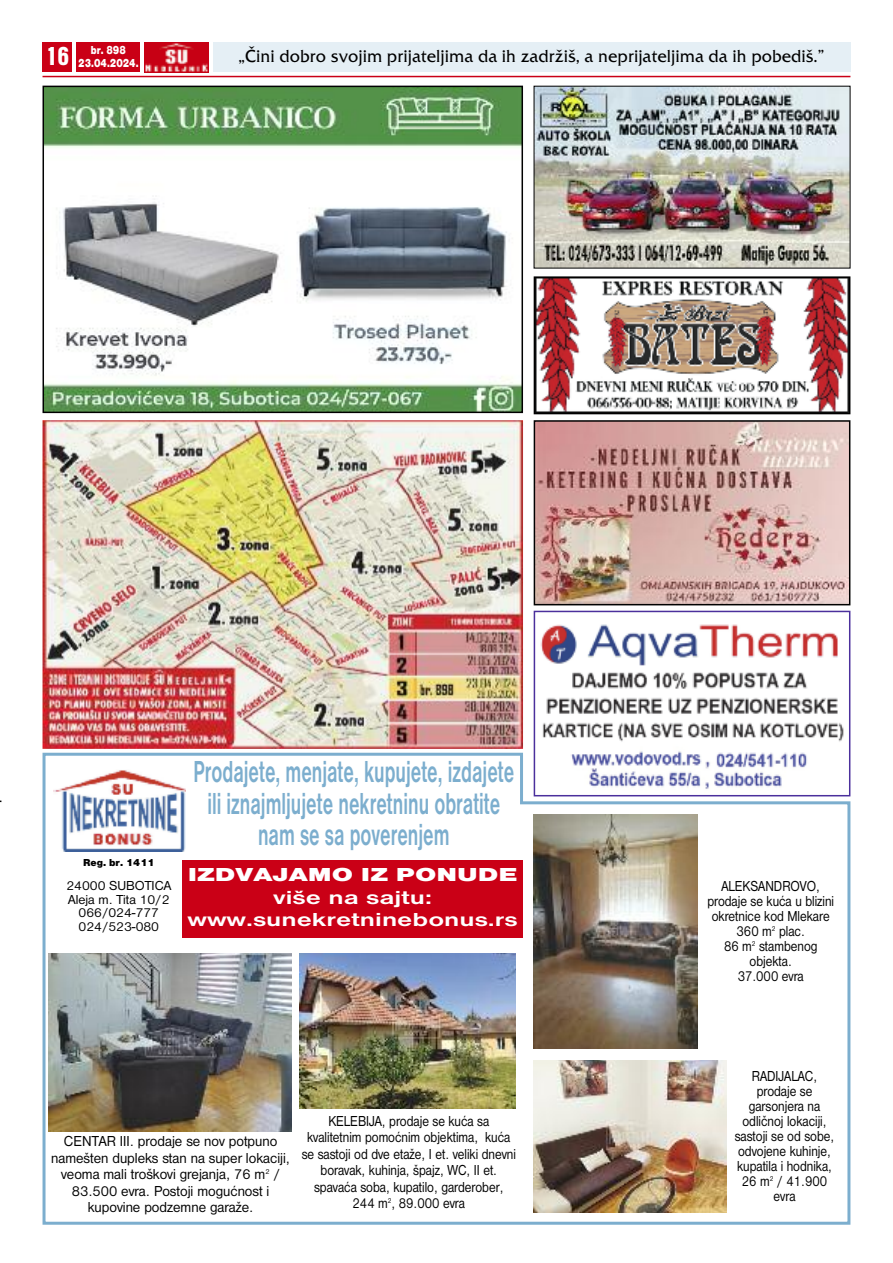
<style>
.page{position:relative;width:893px;height:1263px;background:#fff}
.page>*{position:absolute;margin:0;border:0;box-sizing:border-box;transform-origin:0 0}
.t1{font:700 31.5px/31.5px "Nimbus San DEE";color:#7caece;text-align:center;scale:.6 1}
.t2{font:27px "Nimbus San DEE Blac Cond";color:#fff}
.t3{font:700 19.5px/22.5px "Nimbus San DEE";color:#fff;text-align:center;scale:1.4 1}
.t4{font:19.5px "Nimbus San DEE Blac";color:#fff;scale:1.45 1}
.t5{font:18px "Friz Qua Itc TEE";color:#000;scale:.95 1}
.t6{font:15px/15px "Nimbus San DEE";color:#000;text-align:center;scale:.85 1}
.t7{font:15px/16.5px "Nimbus San DEE";color:#000;text-align:center;scale:.95 1}
.t8{font:13.5px/13.5px "Nimbus San DEE";color:#000;text-align:center}
.t9{font:12px/13.5px "Nimbus San DEE Blac";color:#fff;text-align:center;scale:.8 1}
.t10{font:10.5px "Nimbus San DEE Blac";color:#000}
</style>
<div class="page">
<svg style="left:43px;top:753px;width:807px;height:472px"></svg>
<img style="left:46px;top:89px;width:474px;height:321px">
<div style="left:43px;top:86px;width:480px;height:327px;border:2px solid #000"></div>
<hr style="left:43px;top:76px;width:807px;height:1px;background:#ca0016">
<div style="left:43px;top:43px;width:29px;height:29px;background:#ca0016"></div>
<img style="left:145px;top:43px;width:63px;height:29px">
<div style="left:213px;top:43px;width:637px;height:29px;background:#e5eff5"></div>
<div style="left:77px;top:43px;width:63px;height:29px;background:#ca0016"></div>
<img style="left:536px;top:88px;width:312px;height:178px">
<img style="left:537px;top:279px;width:310px;height:132px">
<div style="left:534px;top:276px;width:316px;height:138px;border:2px solid #000"></div>
<img style="left:537px;top:423px;width:310px;height:179px">
<div style="left:534px;top:420px;width:316px;height:185px;border:2px solid #000"></div>
<img style="left:299px;top:953px;width:217px;height:156px">
<img style="left:48px;top:953px;width:243px;height:179px">
<div style="left:182px;top:860px;width:341px;height:77px;background:#ca0016"></div>
<div style="left:53px;top:770px;width:133px;height:84px;background:#fff"></div>
<img style="left:53px;top:770px;width:133px;height:82px">
<div style="left:64px;top:858px;width:110px;height:79px;background:#fff"></div>
<img style="left:43px;top:420px;width:480px;height:329px">
<img style="left:537px;top:624px;width:310px;height:169px">
<div style="left:534px;top:611px;width:316px;height:185px;border:2px solid #4b309c"></div>
<img style="left:534px;top:814px;width:163px;height:234px">
<img style="left:534px;top:1060px;width:192px;height:152px">
<p class="t9" style="left:78px;top:43px;width:77px">br. 898<br>23.04.2024.</p>
<h2 class="t2" style="left:46px;top:40px;width:25px">16</h2>
<p class="t5" style="left:238px;top:45px;width:618px">„Čini dobro svojim prijateljima da ih zadržiš, a neprijateljima da ih pobediš.”</p>
<p class="t10" style="left:83px;top:856px;width:73px">Reg. br. 1411</p>
<p class="t8" style="left:66px;top:879px;width:106px">24000 SUBOTICA<br>Aleja m. Tita 10/2<br>066/024-777<br>024/523-080</p>
<h1 class="t1" style="left:193px;top:756px;width:536px">Prodajete, menjate, kupujete, izdajete ili iznajmljujete nekretninu obratite nam se sa poverenjem</h1>
<h3 class="t4" style="left:188px;top:863px;width:229px">IZDVAJAMO IZ PONUDE</h3>
<h3 class="t3" style="left:188px;top:885px;width:237px">više na sajtu: www.sunekretninebonus.rs</h3>
<p class="t7" style="left:51px;top:1133px;width:253px">CENTAR III. prodaje se nov potpuno namešten dupleks stan na super lokaciji, veoma mali troškovi grejanja, 76 m<sup>2</sup> / 83.500 evra. Postoji mogućnost i kupovine podzemne garaže.</p>
<p class="t6" style="left:302px;top:1112px;width:253px;line-height:16.5px">KELEBIJA, prodaje se kuća sa kvalitetnim pomoćnim objektima, kuća se sastoji od dve etaže, I et. veliki dnevni boravak, kuhinja, špajz, WC, II et. spavaća soba, kupatilo, garderober, 244 m<sup>2</sup>, 89.000 evra</p>
<p class="t6" style="left:707px;top:878px;width:151px">ALEKSANDROVO, prodaje se kuća u blizini okretnice kod Mlekare<br>360 m<sup>2</sup> plac.<br>86 m<sup>2</sup> stambenog objekta.<br>37.000 evra</p>
<p class="t6" style="left:735px;top:1068px;width:119px">RADIJALAC, prodaje se garsonjera na odličnoj lokaciji, sastoji se od sobe, odvojene kuhinje, kupatila i hodnika,<br>26 m<sup>2</sup> / 41.900 evra</p>
</div>
